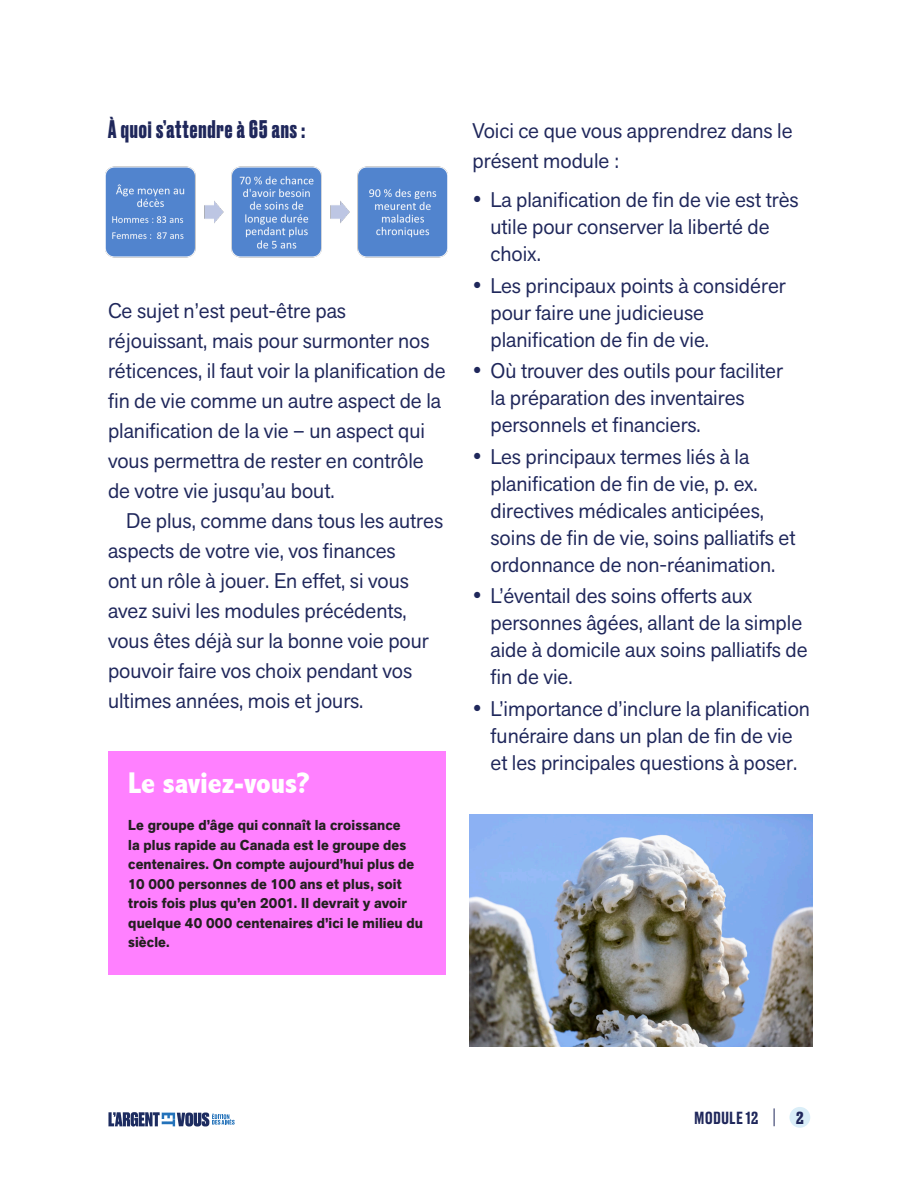
<style>
.page{position:relative;width:918px;height:1188px;background:#fff}
.page>*{position:absolute;margin:0;border:0;box-sizing:border-box;transform-origin:0 0}
.Paragraph_Style_2{font:800 condensed 30px "Abadi";color:#fff}
.Fourth_level_header{font:700 24px "Druk";letter-spacing:.04em;color:#1f275b}
.bullets_french_beth{font:21px/27px "Akzid Grtsk Next";color:#1f275b}
.t1{font:500 16.5px "Druk Text";letter-spacing:.005em;color:#1f275b}
.t2{font:700 16.5px "Druk Text";color:#1f275b}
.Action_Item_black{font:700 14.25px/19.5px "Akzid Grtsk Next";letter-spacing:.01em;color:#231f20}
</style>
<div class="page">
<div style="left:789px;top:1107px;width:21px;height:21px;background:#daeef8;border-radius:50%"></div>
<svg style="left:774px;top:1108px;width:1px;height:18px"></svg>
<svg style="left:108px;top:1112px;width:127px;height:15px"></svg>
<img style="left:106px;top:166px;width:342px;height:92px">
<div style="left:108px;top:752px;width:338px;height:223px;background:#ff80ff"></div>
<img style="left:470px;top:814px;width:343px;height:232px">
<p class="Fourth_level_header" style="left:108px;top:113px;width:199px">À quoi s’attendre à 65 ans :</p>
<p class="bullets_french_beth" style="left:108px;top:295px;width:339px;line-height:30px">Ce sujet n’est peut-être pas réjouissant, mais pour surmonter nos réticences, il faut voir la planification de fin de vie comme un autre aspect de la planification de la vie – un aspect qui vous permettra de rester en contrôle de votre vie jusqu’au bout.</p>
<p class="bullets_french_beth" style="left:108px;top:505px;width:337px;line-height:30px;text-indent:18px">De plus, comme dans tous les autres aspects de votre vie, vos finances<br>ont un rôle à jouer. En effet, si vous avez suivi les modules précédents, vous êtes déjà sur la bonne voie pour pouvoir faire vos choix pendant vos ultimes années, mois et jours.</p>
<p class="Paragraph_Style_2" style="left:128px;top:765px;width:183px">Le saviez-vous?</p>
<p class="Action_Item_black" style="left:128px;top:816px;width:296px">Le groupe d’âge qui connaît la croissance<br>la plus rapide au Canada est le groupe des centenaires. On compte aujourd’hui plus de 10 000 personnes de 100 ans et plus, soit trois fois plus qu’en 2001. Il devrait y avoir quelque 40 000 centenaires d’ici le milieu du siècle.</p>
<p class="bullets_french_beth" style="left:472px;top:115px;width:322px;line-height:30px">Voici ce que vous apprendrez dans le présent module :</p>
<p class="bullets_french_beth" style="left:490px;top:186px;width:310px;text-indent:-18px">• La planification de fin de vie est très utile pour conserver la liberté de choix.</p>
<p class="bullets_french_beth" style="left:490px;top:271px;width:297px;text-indent:-18px">• Les principaux points à considérer pour faire une judicieuse planification de fin de vie.</p>
<p class="bullets_french_beth" style="left:490px;top:357px;width:294px;text-indent:-18px">• Où trouver des outils pour faciliter la préparation des inventaires personnels et financiers.</p>
<p class="bullets_french_beth" style="left:490px;top:442px;width:307px;text-indent:-18px">• Les principaux termes liés à la planification de fin de vie, p. ex. directives médicales anticipées, soins de fin de vie, soins palliatifs et ordonnance de non-réanimation.</p>
<p class="bullets_french_beth" style="left:490px;top:582px;width:319px;text-indent:-18px">• L’éventail des soins offerts aux personnes âgées, allant de la simple aide à domicile aux soins palliatifs de fin de vie.</p>
<p class="bullets_french_beth" style="left:472px;top:694px;width:339px;text-align:center">• L’importance d’inclure la planification funéraire dans un plan de fin de vie<br>et les principales questions à poser.</p>
<p class="t1" style="left:694px;top:1109px;width:66px">MODULE 12</p>
<p class="t2" style="left:796px;top:1109px;width:10px">2</p>
</div>
